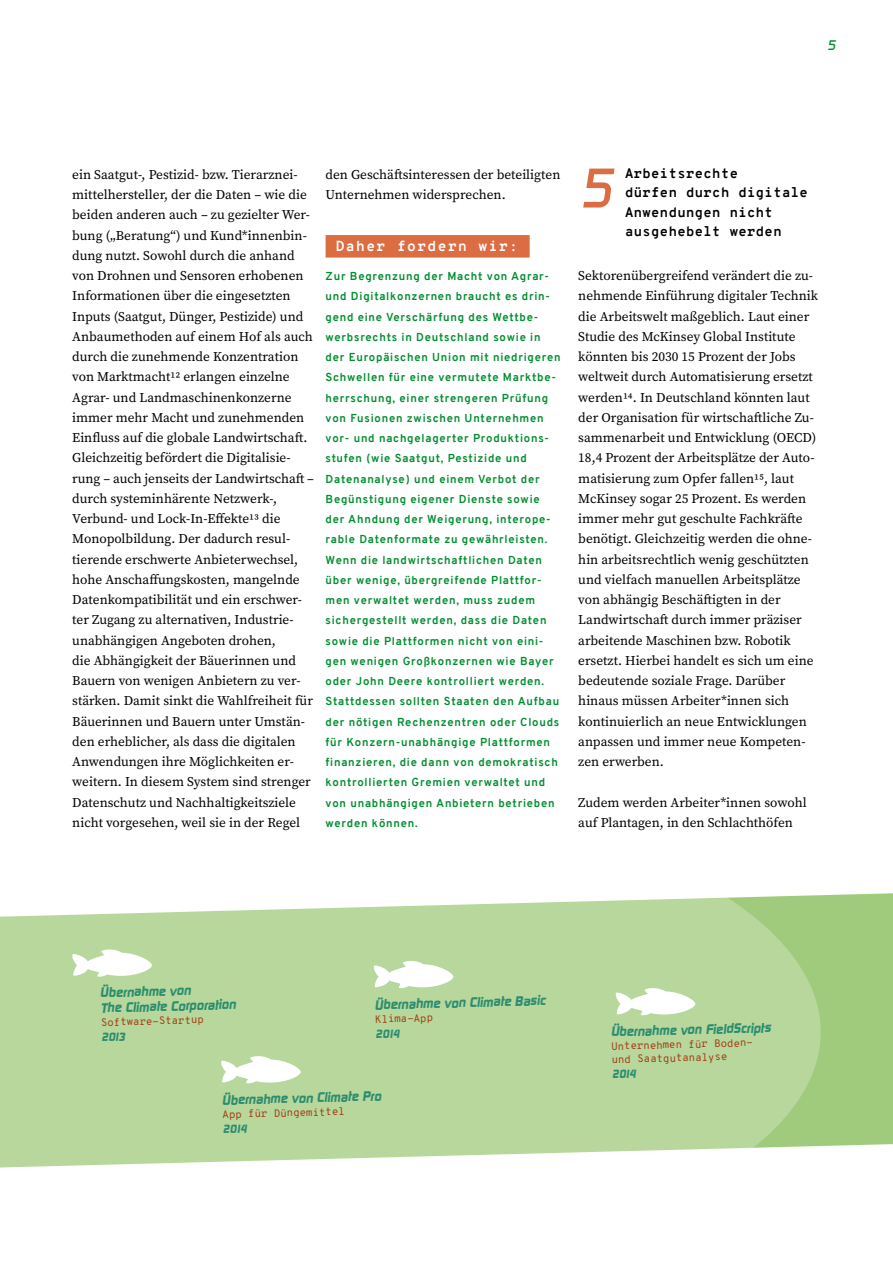
<style>
.page{position:relative;width:893px;height:1263px;background:#fff}
.page>*{position:absolute;margin:0;border:0;box-sizing:border-box;transform-origin:0 0}
.t1{font:italic 700 54px "Digital Serial";color:#dc6c41}
.t2{font:700 14.25px "Overpass Mono";letter-spacing:.1em;color:#fff}
.t3{font:700 13.5px/19.5px "Overpass Mono";letter-spacing:.03em;color:#000}
.t4{font:italic 700 13.5px "Digital Serial";color:#008e2f}
.t5{font:13.35px/20.2px "Source Serif Pro";color:#000}
.t6{font:italic 800 13.35px/15.5px "Digital Serial";color:#2c8d6e}
.t7{font:italic 800 11.4px "Digital Serial";color:#2c8d6e}
.t8{font:700 11.25px/20.2px "Overpass";letter-spacing:.07em;color:#008e2f}
.t9{font:10.5px/13.4px "Overpass Mono";color:#a33e14}
</style>
<div class="page">
<div style="left:821px;top:893px;width:72px;height:253px;background:#a0cb7d"></div>
<svg style="left:0;top:895px;width:821px;height:273px;background:#bcdaa4"></svg>
<svg style="left:373px;top:961px;width:80px;height:28px"></svg>
<svg style="left:220px;top:1056px;width:81px;height:28px"></svg>
<svg style="left:615px;top:988px;width:80px;height:28px"></svg>
<svg style="left:72px;top:949px;width:80px;height:28px"></svg>
<div style="left:326px;top:235px;width:204px;height:23px;background:#dc6c41"></div>
<p class="t4" style="left:827px;top:37px;width:10px">5</p>
<p class="t5" style="left:72px;top:164px;width:243px">ein Saatgut-, Pestizid- bzw. Tierarznei&shy;mittelhersteller, der die Daten – wie die beiden anderen auch – zu gezielter Wer&shy;bung („Beratung“) und Kund*innenbin&shy;dung nutzt. Sowohl durch die anhand von Drohnen und Sensoren erhobenen Informationen über die eingesetzten Inputs (Saatgut, Dünger, Pestizide) und Anbaumethoden auf einem Hof als auch durch die zunehmende Konzentration von Marktmacht12 erlangen einzelne Agrar- und Landmaschinenkonzerne immer mehr Macht und zunehmenden Einfluss auf die globale Landwirtschaft.<br>Gleichzeitig befördert die Digitalisie&shy;rung – auch jenseits der Landwirtschaft – durch systeminhärente Netzwerk-, Verbund- und Lock-In-Effekte13 die Monopolbildung. Der dadurch resul&shy;tierende erschwerte Anbieterwechsel, hohe Anschaffungskosten, mangelnde Datenkompatibilität und ein erschwer&shy;ter Zugang zu alternativen, Industrie&shy;unabhängigen Angeboten drohen,<br>die Abhängigkeit der Bäuerinnen und Bauern von wenigen Anbietern zu ver&shy;stärken. Damit sinkt die Wahlfreiheit für Bäuerinnen und Bauern unter Umstän&shy;den erheblicher, als dass die digitalen Anwendungen ihre Möglichkeiten er&shy;weitern. In diesem System sind strenger Datenschutz und Nachhaltigkeitsziele nicht vorgesehen, weil sie in der Regel</p>
<p class="t5" style="left:326px;top:164px;width:236px">den Geschäftsinteressen der beteiligten<br>Unternehmen widersprechen.</p>
<p class="t2" style="left:336px;top:236px;width:184px">Daher fordern wir:</p>
<p class="t8" style="left:326px;top:266px;width:236px">Zur Begrenzung der Macht von Agrar&shy;und Digitalkonzernen braucht es drin&shy;gend eine Verschärfung des Wettbe&shy;werbsrechts in Deutschland sowie in der Europäischen Union mit niedrigeren Schwellen für eine vermutete Marktbe&shy;herrschung, einer strengeren Prüfung von Fusionen zwischen Unternehmen vor- und nachgelagerter Produktions&shy;stufen (wie Saatgut, Pestizide und Datenanalyse) und einem Verbot der Begünstigung eigener Dienste sowie der Ahndung der Weigerung, interope&shy;rable Datenformate zu gewährleisten.<br>Wenn die landwirtschaftlichen Daten über wenige, übergreifende Plattfor&shy;men verwaltet werden, muss zudem sichergestellt werden, dass die Daten sowie die Plattformen nicht von eini&shy;gen wenigen Großkonzernen wie Bayer oder John Deere kontrolliert werden.<br>Stattdessen sollten Staaten den Aufbau der nötigen Rechenzentren oder Clouds für Konzern-unabhängige Plattformen finanzieren, die dann von demokratisch kontrollierten Gremien verwaltet und von unabhängigen Anbietern betrieben werden können.</p>
<h1 class="t1" style="left:578px;top:157px;width:37px">5</h1>
<p class="t3" style="left:625px;top:163px;width:184px">Arbeitsrechte<br>dürfen durch digitale<br>Anwendungen nicht ausgehebelt werden</p>
<p class="t5" style="left:578px;top:265px;width:241px">Sektorenübergreifend verändert die zu&shy;nehmende Einführung digitaler Technik die Arbeitswelt maßgeblich. Laut einer Studie des McKinsey Global Institute könnten bis 2030 15 Prozent der Jobs weltweit durch Automatisierung ersetzt werden14. In Deutschland könnten laut der Organisation für wirtschaftliche Zu&shy;sammenarbeit und Entwicklung (OECD)<br>18,4 Prozent der Arbeitsplätze der Auto&shy;matisierung zum Opfer fallen15, laut McKinsey sogar 25 Prozent. Es werden immer mehr gut geschulte Fachkräfte benötigt. Gleichzeitig werden die ohne&shy;hin arbeitsrechtlich wenig geschützten und vielfach manuellen Arbeitsplätze von abhängig Beschäftigten in der Landwirtschaft durch immer präziser arbeitende Maschinen bzw. Robotik ersetzt. Hierbei handelt es sich um eine bedeutende soziale Frage. Darüber hinaus müssen Arbeiter*innen sich kontinuierlich an neue Entwicklungen anpassen und immer neue Kompeten&shy;zen erwerben.</p>
<p class="t5" style="left:578px;top:792px;width:230px">Zudem werden Arbeiter*innen sowohl auf Plantagen, in den Schlachthöfen</p>
<p class="t6" style="left:100px;top:985px;width:137px;rotate:-2deg">Übernahme von<br>The Climate Corporation</p>
<p class="t9" style="left:101px;top:1015px;width:105px;rotate:-1deg">Software-Startup</p>
<p class="t7" style="left:101px;top:1030px;width:26px;rotate:-1deg">2013</p>
<p class="t6" style="left:374px;top:998px;width:172px;rotate:-2deg">Übernahme von Climate Basic</p>
<p class="t9" style="left:375px;top:1012px;width:59px;rotate:-1deg">Klima-App</p>
<p class="t7" style="left:375px;top:1027px;width:26px;rotate:-1deg">2014</p>
<p class="t6" style="left:222px;top:1093px;width:161px;rotate:-2deg">Übernahme von Climate Pro</p>
<p class="t9" style="left:222px;top:1107px;width:124px;rotate:-1deg">App für Düngemittel</p>
<p class="t7" style="left:223px;top:1122px;width:26px;rotate:-1deg">2014</p>
<p class="t6" style="left:611px;top:1025px;width:161px;rotate:-2deg">Übernahme von FieldScripts</p>
<p class="t9" style="left:611px;top:1039px;width:142px;rotate:-1deg">Unternehmen für Boden&shy;und Saatgutanalyse</p>
<p class="t7" style="left:612px;top:1067px;width:26px;rotate:-1deg">2014</p>
</div>
